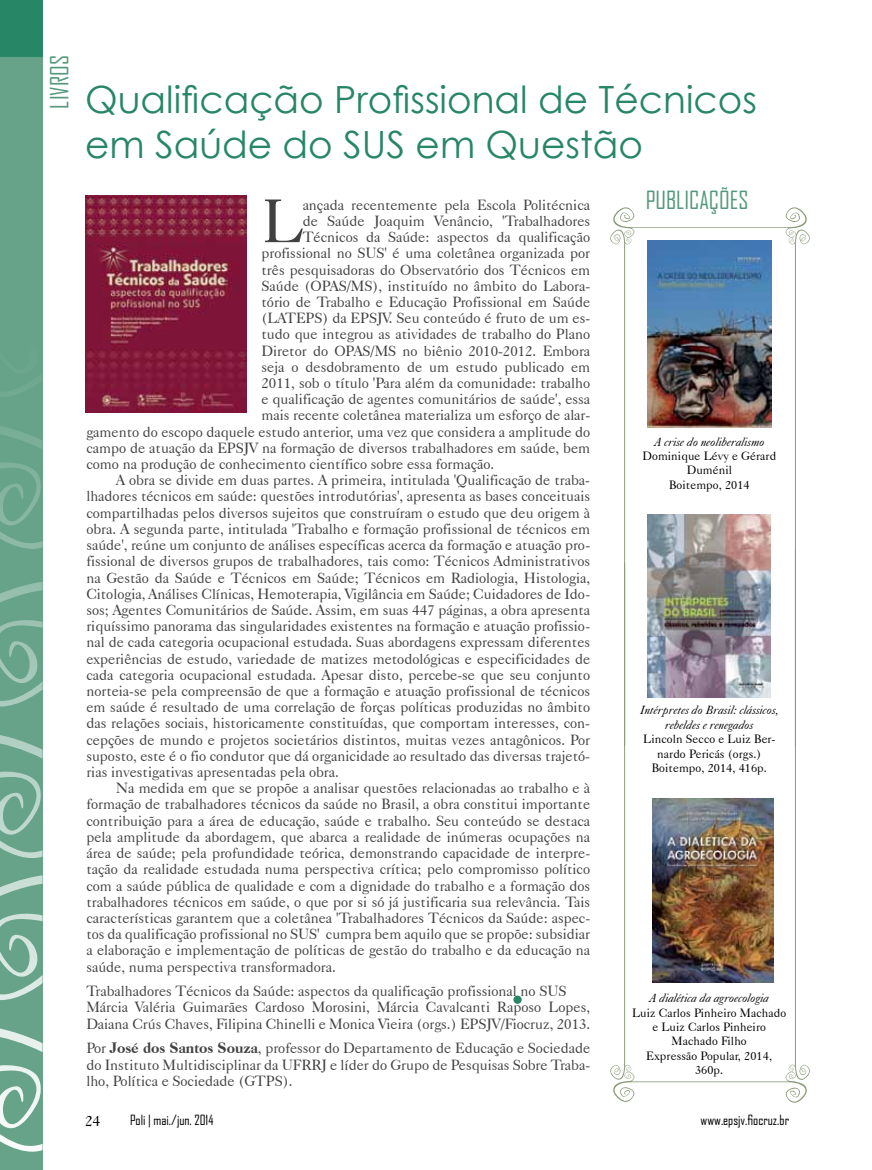
<style>
.page{position:relative;width:872px;height:1170px;background:#fff}
.page>*{position:absolute;margin:0;border:0;box-sizing:border-box;transform-origin:0 0}
.t1{font:61.35px "Caslon 540 BT";color:#414042}
.t2{font:37.5px/45px "Century Gothic";color:#268665}
.t3{font:24px "Agency FB";color:#54987c}
.t4{font:15px "Caslon 540 BT";color:#000}
.t5{font:14.7px/16.2px "Caslon 540 BT";color:#414042}
.t6{font:13.5px "Agency FB";color:#000}
.t7{font:12px/14.4px "Caslon 540 BT";letter-spacing:.01em;color:#000;text-align:center}
.t8{font:italic 12px/14.4px "Caslon 540 BT";letter-spacing:.01em;color:#000;text-align:center}
.s1{font-family:"Caslon Old Face BT";font-weight:800}
</style>
<div class="page">
<img style="left:624px;top:207px;width:186px;height:342px">
<img style="left:624px;top:549px;width:186px;height:554px">
<div style="left:513px;top:995px;width:8px;height:8px;background:#268665;border-radius:50%"></div>
<img style="left:85px;top:195px;width:162px;height:218px">
<div style="left:0;top:0;width:43px;height:1169px;background:#67a389"></div>
<div style="left:0;top:0;width:43px;height:57px;background:#268665"></div>
<svg style="left:0;top:394px;width:43px;height:758px"></svg>
<h3 class="t3" style="left:45px;top:108px;width:52px;rotate:-90deg">livros</h3>
<h2 class="t2" style="left:85px;top:77px;width:673px">Qualificação Profissional de Técnicos em Saúde do SUS em Questão</h2>
<h1 class="t1" style="left:261px;top:183px;width:43px">L</h1>
<p class="t5" style="left:303px;top:196px;width:289px">ançada recentemente pela Escola Politécnica</p>
<p class="t5" style="left:303px;top:212px;width:289px">de Saúde Joaquim Venâncio, 'Trabalhadores</p>
<p class="t5" style="left:303px;top:229px;width:289px">Técnicos da Saúde: aspectos da qualificação</p>
<p class="t5" style="left:261px;top:245px;width:330px">profissional no SUS' é uma coletânea organizada por</p>
<p class="t5" style="left:261px;top:261px;width:330px">três pesquisadoras do Observatório dos Técnicos em</p>
<p class="t5" style="left:261px;top:277px;width:330px">Saúde (OPAS/MS), instituído no âmbito do Labora-</p>
<p class="t5" style="left:261px;top:293px;width:330px">tório de Trabalho e Educação Profissional em Saúde</p>
<p class="t5" style="left:261px;top:310px;width:330px">(LATEPS) da EPSJV. Seu conteúdo é fruto de um es-</p>
<p class="t5" style="left:261px;top:326px;width:330px">tudo que integrou as atividades de trabalho do Plano</p>
<p class="t5" style="left:261px;top:342px;width:330px">Diretor do OPAS/MS no biênio 2010-2012. Embora</p>
<p class="t5" style="left:261px;top:358px;width:330px">seja o desdobramento de um estudo publicado em</p>
<p class="t5" style="left:261px;top:374px;width:330px">2011, sob o título 'Para além da comunidade: trabalho</p>
<p class="t5" style="left:261px;top:391px;width:330px">e qualificação de agentes comunitários de saúde', essa</p>
<p class="t5" style="left:261px;top:407px;width:330px">mais recente coletânea materializa um esforço de alar-</p>
<p class="t5" style="left:86px;top:423px;width:505px">gamento do escopo daquele estudo anterior, uma vez que considera a amplitude do</p>
<p class="t5" style="left:86px;top:439px;width:505px">campo de atuação da EPSJV na formação de diversos trabalhadores em saúde, bem</p>
<p class="t5" style="left:86px;top:455px;width:409px">como na produção de conhecimento científico sobre essa formação.</p>
<p class="t5" style="left:116px;top:472px;width:475px">A obra se divide em duas partes. A primeira, intitulada 'Qualificação de traba-</p>
<p class="t5" style="left:86px;top:488px;width:505px">lhadores técnicos em saúde: questões introdutórias', apresenta as bases conceituais</p>
<p class="t5" style="left:86px;top:504px;width:505px">compartilhadas pelos diversos sujeitos que construíram o estudo que deu origem à</p>
<p class="t5" style="left:86px;top:520px;width:505px">obra. A segunda parte, intitulada 'Trabalho e formação profissional de técnicos em</p>
<p class="t5" style="left:86px;top:536px;width:505px">saúde', reúne um conjunto de análises específicas acerca da formação e atuação pro-</p>
<p class="t5" style="left:86px;top:553px;width:505px">fissional de diversos grupos de trabalhadores, tais como: Técnicos Administrativos</p>
<p class="t5" style="left:86px;top:569px;width:505px">na Gestão da Saúde e Técnicos em Saúde; Técnicos em Radiologia, Histologia,</p>
<p class="t5" style="left:86px;top:585px;width:505px">Citologia, Análises Clínicas, Hemoterapia, Vigilância em Saúde; Cuidadores de Ido-</p>
<p class="t5" style="left:86px;top:601px;width:505px">sos; Agentes Comunitários de Saúde. Assim, em suas 447 páginas, a obra apresenta</p>
<p class="t5" style="left:86px;top:617px;width:505px">riquíssimo panorama das singularidades existentes na formação e atuação profissio-</p>
<p class="t5" style="left:86px;top:634px;width:505px">nal de cada categoria ocupacional estudada. Suas abordagens expressam diferentes</p>
<p class="t5" style="left:86px;top:650px;width:505px">experiências de estudo, variedade de matizes metodológicas e especificidades de</p>
<p class="t5" style="left:86px;top:666px;width:505px">cada categoria ocupacional estudada. Apesar disto, percebe-se que seu conjunto</p>
<p class="t5" style="left:86px;top:682px;width:505px">norteia-se pela compreensão de que a formação e atuação profissional de técnicos</p>
<p class="t5" style="left:86px;top:698px;width:505px">em saúde é resultado de uma correlação de forças políticas produzidas no âmbito</p>
<p class="t5" style="left:86px;top:715px;width:505px">das relações sociais, historicamente constituídas, que comportam interesses, con-</p>
<p class="t5" style="left:86px;top:731px;width:505px">cepções de mundo e projetos societários distintos, muitas vezes antagônicos. Por</p>
<p class="t5" style="left:86px;top:747px;width:505px">suposto, este é o fio condutor que dá organicidade ao resultado das diversas trajetó-</p>
<p class="t5" style="left:86px;top:763px;width:254px">rias investigativas apresentadas pela obra.</p>
<p class="t5" style="left:116px;top:779px;width:475px">Na medida em que se propõe a analisar questões relacionadas ao trabalho e à</p>
<p class="t5" style="left:86px;top:796px;width:505px">formação de trabalhadores técnicos da saúde no Brasil, a obra constitui importante</p>
<p class="t5" style="left:86px;top:812px;width:505px">contribuição para a área de educação, saúde e trabalho. Seu conteúdo se destaca</p>
<p class="t5" style="left:86px;top:828px;width:505px">pela amplitude da abordagem, que abarca a realidade de inúmeras ocupações na</p>
<p class="t5" style="left:86px;top:844px;width:505px">área de saúde; pela profundidade teórica, demonstrando capacidade de interpre-</p>
<p class="t5" style="left:86px;top:860px;width:505px">tação da realidade estudada numa perspectiva crítica; pelo compromisso político</p>
<p class="t5" style="left:86px;top:877px;width:505px">com a saúde pública de qualidade e com a dignidade do trabalho e a formação dos</p>
<p class="t5" style="left:86px;top:893px;width:505px">trabalhadores técnicos em saúde, o que por si só já justificaria sua relevância. Tais</p>
<p class="t5" style="left:86px;top:909px;width:505px">características garantem que a coletânea 'Trabalhadores Técnicos da Saúde: aspec-</p>
<p class="t5" style="left:86px;top:925px;width:505px">tos da qualificação profissional no SUS' cumpra bem aquilo que se propõe: subsidiar</p>
<p class="t5" style="left:86px;top:941px;width:505px">a elaboração e implementação de políticas de gestão do trabalho e da educação na</p>
<p class="t5" style="left:86px;top:958px;width:251px">saúde, numa perspectiva transformadora.</p>
<p class="t5" style="left:86px;top:982px;width:505px">Trabalhadores Técnicos da Saúde: aspectos da qualificação profissional no SUS<br>Márcia Valéria Guimarães Cardoso Morosini, Márcia Cavalcanti Raposo Lopes,<br>Daiana Crús Chaves, Filipina Chinelli e Monica Vieira (orgs.) EPSJV/Fiocruz, 2013.</p>
<p class="t5" style="left:86px;top:1039px;width:505px;text-align:justify">Por <span class="s1">José dos Santos Souza</span>, professor do Departamento de Educação e Sociedade do Instituto Multidisciplinar da UFRRJ e líder do Grupo de Pesquisas Sobre Traba&shy;lho, Política e Sociedade (GTPS).</p>
<h3 class="t3" style="left:645px;top:186px;width:10px">publica</h3>
<h3 class="t3" style="left:709px;top:186px;width:30px">ções</h3>
<p class="t8" style="left:654px;top:434px;width:112px">A crise do neoliberalismo</p>
<p class="t7" style="left:642px;top:448px;width:135px">Dominique Lévy e Gérard<br>Duménil<br>Boitempo, 2014</p>
<p class="t8" style="left:640px;top:702px;width:140px">Intérpretes do Brasil: clássicos, rebeldes e renegados</p>
<p class="t7" style="left:643px;top:731px;width:134px">Lincoln Secco e Luiz Ber&shy;nardo Pericás (orgs.)<br>Boitempo, 2014, 416p.</p>
<p class="t8" style="left:649px;top:990px;width:121px">A dialética da agroecologia</p>
<p class="t7" style="left:632px;top:1004px;width:155px">Luiz Carlos Pinheiro Machado e Luiz Carlos Pinheiro<br>Machado Filho<br>Expressão Popular, 2014,<br>360p.</p>
<p class="t4" style="left:85px;top:1111px;width:17px">24</p>
<p class="t6" style="left:130px;top:1111px;width:85px">Poli | mai./jun. 2014</p>
<p class="t6" style="left:700px;top:1111px;width:90px">www.epsjv.fiocruz.br</p>
</div>
